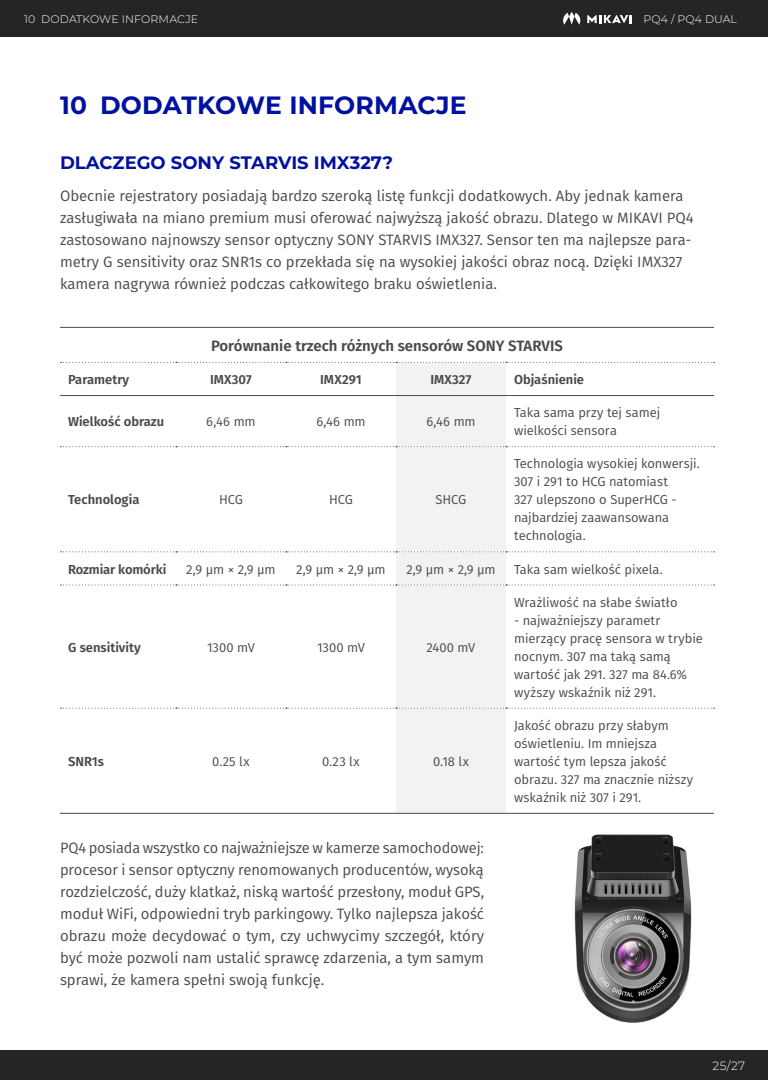
<style>
.page{position:relative;width:768px;height:1080px;background:#fff}
.page>*{position:absolute;margin:0;border:0;box-sizing:border-box;transform-origin:0 0}
.t1{font:700 25px "Montserrat";letter-spacing:.01em;color:#00109f}
.t2{font:700 18px "Montserrat";color:#00109f}
.t3{font:15px/22px "Fira Sans";color:#4a4a49}
.t4{font:600 15px "Fira Sans";color:#4a4a49}
.t5{font:13px/18px "Fira Sans";letter-spacing:-.005em;color:#4a4a49}
.t6{font:600 13px "Fira Sans";color:#4a4a49}
.t7{font:300 12px "Montserrat";color:#fff}
.t8{font:300 11px "Montserrat";letter-spacing:.01em;color:#fff}
</style>
<div class="page">
<div style="left:0;top:0;width:768px;height:36px;background:#252525"></div>
<svg style="left:563px;top:12px;width:17px;height:13px"></svg>
<svg style="left:587px;top:15px;width:45px;height:8px"></svg>
<div style="left:0;top:1050px;width:768px;height:30px;background:#252525"></div>
<img style="left:574px;top:834px;width:118px;height:189px">
<div style="left:396px;top:363px;width:110px;height:450px;background:#f2f2f2"></div>
<hr style="left:60px;top:327px;width:116px;height:1px;background:#4a4a49">
<hr style="left:176px;top:327px;width:110px;height:1px;background:#4a4a49">
<hr style="left:286px;top:327px;width:110px;height:1px;background:#4a4a49">
<hr style="left:396px;top:327px;width:110px;height:1px;background:#4a4a49">
<hr style="left:506px;top:327px;width:208px;height:1px;background:#4a4a49">
<svg style="left:60px;top:362px;width:655px;height:1px"></svg>
<hr style="left:60px;top:395px;width:116px;height:1px;background:#4a4a49">
<hr style="left:176px;top:395px;width:110px;height:1px;background:#4a4a49">
<hr style="left:286px;top:395px;width:110px;height:1px;background:#4a4a49">
<hr style="left:396px;top:395px;width:110px;height:1px;background:#4a4a49">
<hr style="left:506px;top:395px;width:208px;height:1px;background:#4a4a49">
<svg style="left:60px;top:446px;width:655px;height:1px"></svg>
<svg style="left:60px;top:551px;width:655px;height:1px"></svg>
<svg style="left:60px;top:585px;width:655px;height:1px"></svg>
<hr style="left:60px;top:813px;width:116px;height:1px;background:#4a4a49">
<hr style="left:176px;top:813px;width:110px;height:1px;background:#4a4a49">
<hr style="left:286px;top:813px;width:110px;height:1px;background:#4a4a49">
<hr style="left:396px;top:813px;width:110px;height:1px;background:#4a4a49">
<svg style="left:60px;top:708px;width:655px;height:1px"></svg>
<hr style="left:506px;top:813px;width:208px;height:1px;background:#4a4a49">
<p class="t8" style="left:24px;top:12px;width:176px">10 DODATKOWE INFORMACJE</p>
<h1 class="t1" style="left:60px;top:87px;width:408px">10 DODATKOWE INFORMACJE</h1>
<p class="t8" style="left:643px;top:12px;width:95px">PQ4 / PQ4 DUAL</p>
<p class="t2" style="left:60px;top:150px;width:334px">DLACZEGO SONY STARVIS IMX327?</p>
<p class="t3" style="left:60px;top:185px;width:635px">Obecnie rejestratory posiadają bardzo szeroką listę funkcji dodatkowych. Aby jednak kamera zasługiwała na miano premium musi oferować najwyższą jakość obrazu. Dlatego w MIKAVI PQ4 zastosowano najnowszy sensor optyczny SONY STARVIS IMX327. Sensor ten ma najlepsze para&shy;metry G sensitivity oraz SNR1s co przekłada się na wysokiej jakości obraz nocą. Dzięki IMX327 kamera nagrywa również podczas całkowitego braku oświetlenia.</p>
<p class="t4" style="left:211px;top:333px;width:353px">Porównanie trzech różnych sensorów SONY STARVIS</p>
<p class="t6" style="left:68px;top:369px;width:63px">Parametry</p>
<p class="t6" style="left:210px;top:369px;width:43px">IMX307</p>
<p class="t6" style="left:320px;top:369px;width:43px">IMX291</p>
<p class="t6" style="left:430px;top:369px;width:43px">IMX327</p>
<p class="t6" style="left:514px;top:369px;width:71px">Objaśnienie</p>
<p class="t6" style="left:68px;top:411px;width:98px">Wielkość obrazu</p>
<p class="t5" style="left:206px;top:412px;width:51px">6,46 mm</p>
<p class="t5" style="left:316px;top:412px;width:51px">6,46 mm</p>
<p class="t5" style="left:426px;top:412px;width:51px">6,46 mm</p>
<p class="t5" style="left:514px;top:403px;width:148px">Taka sama przy tej samej wielkości sensora</p>
<p class="t6" style="left:68px;top:489px;width:73px">Technologia</p>
<p class="t5" style="left:219px;top:491px;width:25px">HCG</p>
<p class="t5" style="left:329px;top:491px;width:25px">HCG</p>
<p class="t5" style="left:436px;top:491px;width:32px">SHCG</p>
<p class="t5" style="left:514px;top:455px;width:186px">Technologia wysokiej konwersji.<br>307 i 291 to HCG natomiast<br>327 ulepszono o SuperHCG - najbardziej zaawansowana technologia.</p>
<p class="t6" style="left:68px;top:558px;width:100px">Rozmiar komórki</p>
<p class="t5" style="left:186px;top:560px;width:91px">2,9 µm × 2,9 µm</p>
<p class="t5" style="left:296px;top:560px;width:91px">2,9 µm × 2,9 µm</p>
<p class="t5" style="left:406px;top:560px;width:91px">2,9 µm × 2,9 µm</p>
<p class="t5" style="left:514px;top:560px;width:149px">Taka sam wielkość pixela.</p>
<p class="t6" style="left:68px;top:637px;width:74px">G sensitivity</p>
<p class="t5" style="left:207px;top:638px;width:49px">1300 mV</p>
<p class="t5" style="left:317px;top:638px;width:49px">1300 mV</p>
<p class="t5" style="left:427px;top:638px;width:50px">2400 mV</p>
<p class="t6" style="left:68px;top:751px;width:37px">SNR1s</p>
<p class="t5" style="left:212px;top:752px;width:39px">0.25 lx</p>
<p class="t5" style="left:322px;top:752px;width:39px">0.23 lx</p>
<p class="t5" style="left:433px;top:752px;width:37px">0.18 lx</p>
<p class="t3" style="left:60px;top:836px;width:426px;text-align:justify">PQ4 posiada wszystko co najważniejsze w kamerze samochodowej: procesor i sensor optyczny renomowanych producentów, wysoką rozdzielczość, duży klatkaż, niską wartość przesłony, moduł GPS, moduł WiFi, odpowiedni tryb parkingowy. Tylko najlepsza jakość obrazu może decydować o tym, czy uchwycimy szczegół, który być może pozwoli nam ustalić sprawcę zdarzenia, a tym samym sprawi, że kamera spełni swoją funkcję.</p>
<p class="t5" style="left:514px;top:593px;width:165px">Wrażliwość na słabe światło</p>
<p class="t5" style="left:514px;top:611px;width:190px">- najważniejszy parametr mierzący pracę sensora w trybie nocnym. 307 ma taką samą wartość jak 291. 327 ma 84.6% wyższy wskaźnik niż 291.</p>
<p class="t5" style="left:514px;top:716px;width:181px">Jakość obrazu przy słabym oświetleniu. Im mniejsza wartość tym lepsza jakość obrazu. 327 ma znacznie niższy wskaźnik niż 307 i 291.</p>
<p class="t7" style="left:713px;top:1057px;width:34px">25/27</p>
</div>
